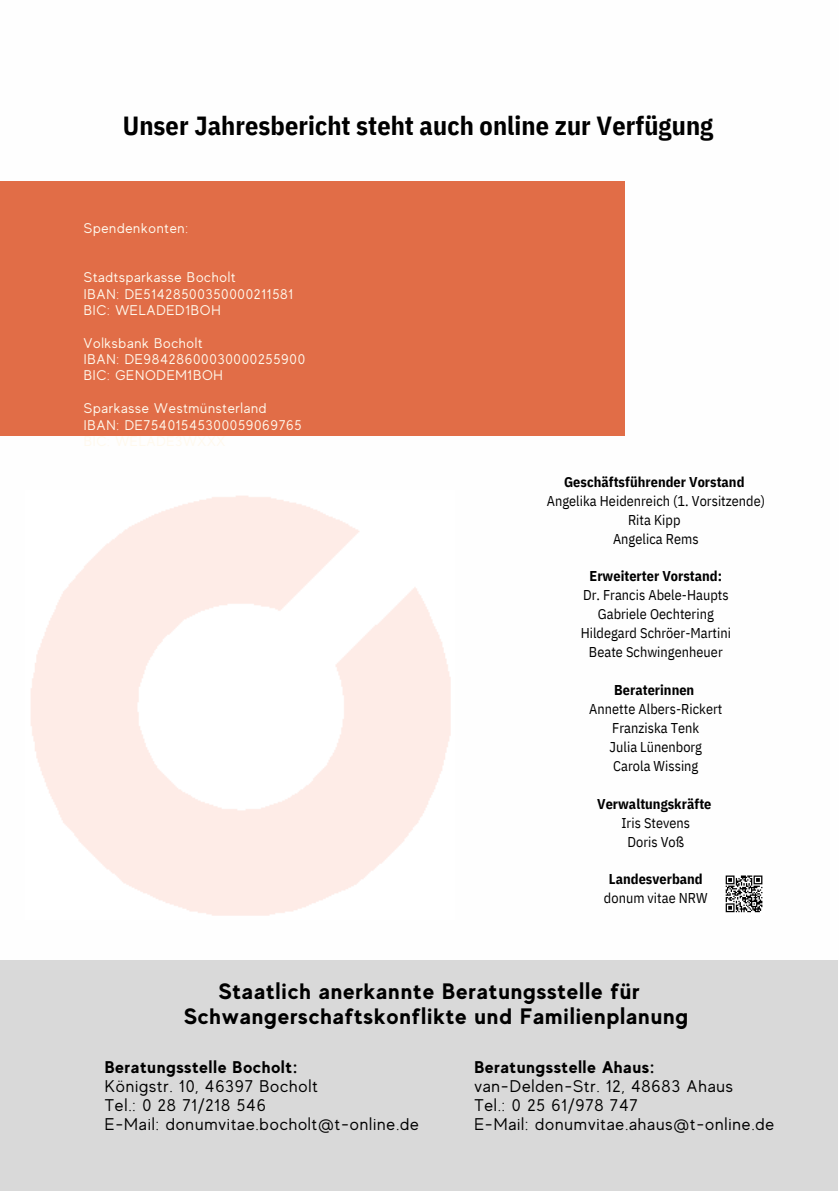
<style>
.page{position:relative;width:839px;height:1191px;background:#fff}
.page>*{position:absolute;margin:0;border:0;box-sizing:border-box;transform-origin:0 0}
.t1{font:700 26.2px "IBM Plex Sans Cond";letter-spacing:.005em;color:#000}
.t2{font:700 22.4px/25px "MADE Evolve Sans";letter-spacing:.05em;color:#000}
.t3{font:17px/19px "MADE Evolve Sans";letter-spacing:.05em;color:#000}
.t4{font:14.2px "IBM Plex Sans Cond";letter-spacing:.005em;color:#000}
.t5{font:700 14.2px "IBM Plex Sans Cond";letter-spacing:.005em;color:#000}
.t6{font:14px "MADE Evolve Sans";letter-spacing:.05em;color:#fff9ed}
.s1{font-weight:700}
</style>
<div class="page">
<div style="left:0;top:182px;width:624px;height:253px;background:#e16d47"></div>
<div style="left:0;top:960px;width:837px;height:231px;background:#d9d9d9"></div>
<svg style="left:725px;top:875px;width:38px;height:38px"></svg>
<p class="t1" style="left:123px;top:108px;width:592px">Unser Jahresbericht steht auch online zur Verfügung</p>
<p class="t6" style="left:84px;top:220px;width:106px">Spendenkonten:</p>
<p class="t6" style="left:84px;top:270px;width:153px">Stadtsparkasse Bocholt</p>
<p class="t6" style="left:84px;top:286px;width:211px">IBAN: DE51428500350000211581</p>
<p class="t6" style="left:84px;top:302px;width:138px">BIC: WELADED1BOH</p>
<p class="t6" style="left:84px;top:335px;width:120px">Volksbank Bocholt</p>
<p class="t6" style="left:84px;top:352px;width:223px">IBAN: DE98428600030000255900</p>
<p class="t6" style="left:84px;top:368px;width:140px">BIC: GENODEM1BOH</p>
<p class="t6" style="left:84px;top:401px;width:184px">Sparkasse Westmünsterland</p>
<p class="t6" style="left:84px;top:417px;width:219px">IBAN: DE75401545300059069765</p>
<p class="t5" style="left:564px;top:472px;width:182px">Geschäftsführender Vorstand</p>
<p class="t4" style="left:546px;top:491px;width:220px">Angelika Heidenreich (1. Vorsitzende)</p>
<p class="t4" style="left:628px;top:510px;width:54px">Rita Kipp</p>
<p class="t4" style="left:613px;top:529px;width:87px">Angelica Rems</p>
<p class="t5" style="left:589px;top:567px;width:134px">Erweiterter Vorstand:</p>
<p class="t4" style="left:583px;top:586px;width:147px">Dr. Francis Abele-Haupts</p>
<p class="t4" style="left:597px;top:605px;width:117px">Gabriele Oechtering</p>
<p class="t4" style="left:580px;top:624px;width:152px">Hildegard Schröer-Martini</p>
<p class="t4" style="left:589px;top:643px;width:135px">Beate Schwingenheuer</p>
<p class="t5" style="left:614px;top:680px;width:82px">Beraterinnen</p>
<p class="t4" style="left:589px;top:699px;width:134px">Annette Albers-Rickert</p>
<p class="t4" style="left:612px;top:718px;width:89px">Franziska Tenk</p>
<p class="t4" style="left:609px;top:737px;width:94px">Julia Lünenborg</p>
<p class="t4" style="left:613px;top:756px;width:87px">Carola Wissing</p>
<p class="t5" style="left:597px;top:794px;width:116px">Verwaltungskräfte</p>
<p class="t4" style="left:621px;top:813px;width:70px">Iris Stevens</p>
<p class="t4" style="left:627px;top:832px;width:58px">Doris Voß</p>
<p class="t5" style="left:609px;top:870px;width:95px">Landesverband</p>
<h2 class="t4" style="left:604px;top:889px;width:105px">donum vitae NRW</h2>
<p class="t2" style="left:184px;top:979px;width:505px;text-indent:35px">Staatlich anerkannte Beratungsstelle für<br>Schwangerschaftskonflikte und Familienplanung</p>
<p class="t3" style="left:105px;top:1057px;width:315px"><span class="s1">Beratungsstelle Bocholt:<br></span>Königstr. 10, 46397 Bocholt<br>Tel.: 0 28 71/218 546<br>E-Mail: donumvitae.bocholt@t-online.de</p>
<p class="t3" style="left:474px;top:1057px;width:301px"><span class="s1">Beratungsstelle Ahaus: </span>van-Delden-Str. 12, 48683 Ahaus<br>Tel.: 0 25 61/978 747<br>E-Mail: donumvitae.ahaus@t-online.de</p>
</div>
